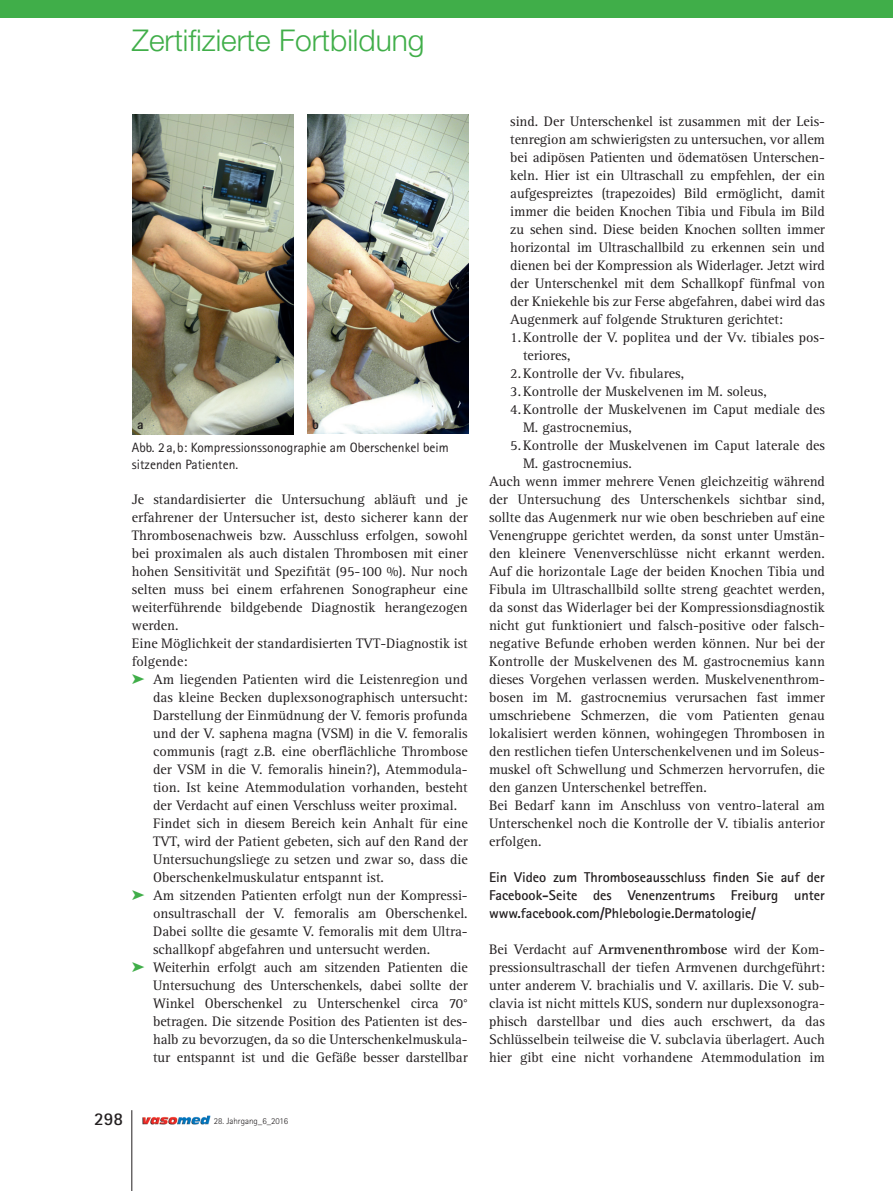
<style>
.page{position:relative;width:893px;height:1191px;background:#fff}
.page>*{position:absolute;margin:0;border:0;box-sizing:border-box;transform-origin:0 0}
.t1{font:300 30px "Helvetica Neue LT Std";color:#40ae49}
.t2{font:700 18px "Rotis Sans Serif Std";color:#231f20}
._03_Body{font:14.25px/18px "Rotis Serif Std";color:#231f20;text-align:justify}
._03_Body_Einz-Tab{font:14.25px/18px "Rotis Serif Std";color:#231f20;text-align:justify}
._03_Body_Einz-Tab-Ta{font:14.25px/18px "Rotis Serif Std";color:#231f20}
._03_Body-2{font:700 14.25px/18px "Rotis Sans Serif Std";color:#231f20;text-align:justify}
._03_Inhalt_Bildunter{font:13.5px/17.2px "Rotis Sans Serif Std";color:#231f20}
._03_Bildunterschrift{font:800 13.5px "Rotis Sans Serif Std";color:#231f20}
.t3{font:300 9px "Rotis Sans Serif Std";color:#231f20}
.s1{color:#40ae49}
.s2{font-weight:700}
</style>
<div class="page">
<hr style="left:132px;top:1110px;width:1px;height:81px;background:#231f20">
<img style="left:142px;top:1115px;width:68px;height:9px">
<div style="left:0;top:0;width:893px;height:17px;background:#40ae49"></div>
<img style="left:132px;top:115px;width:162px;height:319px">
<img style="left:307px;top:115px;width:162px;height:319px">
<h1 class="t1" style="left:132px;top:22px;width:294px">Zertifizierte Fortbildung</h1>
<p class="_03_Bildunterschrift" style="left:137px;top:416px;width:8px">a</p>
<p class="_03_Bildunterschrift" style="left:312px;top:416px;width:8px">b</p>
<p class="_03_Inhalt_Bildunter" style="left:132px;top:439px;width:319px">Abb. 2 a, b: Kompressionssonographie am Oberschenkel beim sitzenden Patienten.</p>
<p class="_03_Body" style="left:132px;top:491px;width:337px">Je standardisierter die Untersuchung abläuft und je erfahrener der Untersucher ist, desto sicherer kann der Thrombosenachweis bzw. Ausschluss erfolgen, sowohl bei proximalen als auch distalen Thrombosen mit einer hohen Sensitivität und Spezifität (95-100 %). Nur noch selten muss bei einem erfahrenen Sonographeur eine weiterführende bildgebende Diagnostik herangezogen werden.</p>
<p class="_03_Body" style="left:132px;top:635px;width:337px">Eine Möglichkeit der standardisierten TVT-Diagnostik ist folgende:</p>
<p class="_03_Body_Einz-Tab" style="left:153px;top:671px;width:316px;text-indent:-21px"><span class="s1">➤</span> Am liegenden Patienten wird die Leistenregion und das kleine Becken duplexsonographisch untersucht:<br>Darstellung der Einmüdnung der V. femoris profunda und der V. saphena magna (VSM) in die V. femoralis communis (ragt z.B. eine oberflächliche Thrombose der VSM in die V. femoralis hinein?), Atemmodula&shy;tion. Ist keine Atemmodulation vorhanden, besteht der Verdacht auf einen Verschluss weiter proximal.</p>
<p class="_03_Body_Einz-Tab" style="left:153px;top:815px;width:316px">Findet sich in diesem Bereich kein Anhalt für eine TVT, wird der Patient gebeten, sich auf den Rand der Untersuchungsliege zu setzen und zwar so, dass die Oberschenkelmuskulatur entspannt ist.</p>
<p class="_03_Body_Einz-Tab" style="left:153px;top:887px;width:316px;text-indent:-21px"><span class="s1">➤</span> Am sitzenden Patienten erfolgt nun der Kompressi&shy;onsultraschall der V. femoralis am Oberschenkel.<br>Dabei sollte die gesamte V. femoralis mit dem Ultra&shy;schallkopf abgefahren und untersucht werden.</p>
<p class="_03_Body_Einz-Tab" style="left:153px;top:959px;width:316px;text-indent:-21px"><span class="s1">➤</span> Weiterhin erfolgt auch am sitzenden Patienten die Untersuchung des Unterschenkels, dabei sollte der Winkel Oberschenkel zu Unterschenkel circa 70° betragen. Die sitzende Position des Patienten ist des&shy;halb zu bevorzugen, da so die Unterschenkelmuskula&shy;tur entspannt ist und die Gefäße besser darstellbar</p>
<p class="t2" style="left:94px;top:1107px;width:30px">298</p>
<p class="t3" style="left:214px;top:1115px;width:76px">28. Jahrgang_6_2016</p>
<p class="_03_Body_Einz-Tab" style="left:510px;top:113px;width:316px">sind. Der Unterschenkel ist zusammen mit der Leis&shy;tenregion am schwierigsten zu untersuchen, vor allem bei adipösen Patienten und ödematösen Unterschen&shy;keln. Hier ist ein Ultraschall zu empfehlen, der ein aufgespreiztes (trapezoides) Bild ermöglicht, damit immer die beiden Knochen Tibia und Fibula im Bild zu sehen sind. Diese beiden Knochen sollten immer horizontal im Ultraschallbild zu erkennen sein und dienen bei der Kompression als Widerlager. Jetzt wird der Unterschenkel mit dem Schallkopf fünfmal von der Kniekehle bis zur Ferse abgefahren, dabei wird das Augenmerk auf folgende Strukturen gerichtet:</p>
<p class="_03_Body_Einz-Tab-Ta" style="left:523px;top:329px;width:303px;text-indent:-13px">1.Kontrolle der V. poplitea und der Vv. tibiales pos&shy;teriores,</p>
<p class="_03_Body_Einz-Tab-Ta" style="left:510px;top:365px;width:175px">2.Kontrolle der Vv. fibulares,</p>
<p class="_03_Body_Einz-Tab-Ta" style="left:510px;top:383px;width:258px">3.Kontrolle der Muskelvenen im M. soleus,</p>
<p class="_03_Body_Einz-Tab-Ta" style="left:523px;top:401px;width:303px;text-indent:-13px">4.Kontrolle der Muskelvenen im Caput mediale des<br>M. gastrocnemius,</p>
<p class="_03_Body_Einz-Tab-Ta" style="left:523px;top:437px;width:303px;text-indent:-13px">5.Kontrolle der Muskelvenen im Caput laterale des<br>M. gastrocnemius.</p>
<p class="_03_Body" style="left:489px;top:473px;width:337px">Auch wenn immer mehrere Venen gleichzeitig während der Untersuchung des Unterschenkels sichtbar sind, sollte das Augenmerk nur wie oben beschrieben auf eine Venengruppe gerichtet werden, da sonst unter Umstän&shy;den kleinere Venenverschlüsse nicht erkannt werden.<br>Auf die horizontale Lage der beiden Knochen Tibia und Fibula im Ultraschallbild sollte streng geachtet werden, da sonst das Widerlager bei der Kompressionsdiagnostik nicht gut funktioniert und falsch-positive oder falsch&shy;negative Befunde erhoben werden können. Nur bei der Kontrolle der Muskelvenen des M. gastrocnemius kann dieses Vorgehen verlassen werden. Muskelvenenthrom&shy;bosen im M. gastrocnemius verursachen fast immer umschriebene Schmerzen, die vom Patienten genau lokalisiert werden können, wohingegen Thrombosen in den restlichen tiefen Unterschenkelvenen und im Soleus&shy;muskel oft Schwellung und Schmerzen hervorrufen, die den ganzen Unterschenkel betreffen.</p>
<p class="_03_Body" style="left:489px;top:797px;width:337px">Bei Bedarf kann im Anschluss von ventro-lateral am Unterschenkel noch die Kontrolle der V. tibialis anterior erfolgen.</p>
<p class="_03_Body-2" style="left:489px;top:868px;width:337px">Ein Video zum Thromboseausschluss finden Sie auf der Facebook-Seite des Venenzentrums Freiburg unter www.facebook.com/Phlebologie.Dermatologie/</p>
<p class="_03_Body" style="left:489px;top:941px;width:337px">Bei Verdacht auf <span class="s2">Armvenenthrombose</span> wird der Kom&shy;pressionsultraschall der tiefen Armvenen durchgeführt: unter anderem V. brachialis und V. axillaris. Die V. sub&shy;clavia ist nicht mittels KUS, sondern nur duplexsonogra&shy;phisch darstellbar und dies auch erschwert, da das Schlüsselbein teilweise die V. subclavia überlagert. Auch hier gibt eine nicht vorhandene Atemmodulation im</p>
</div>
